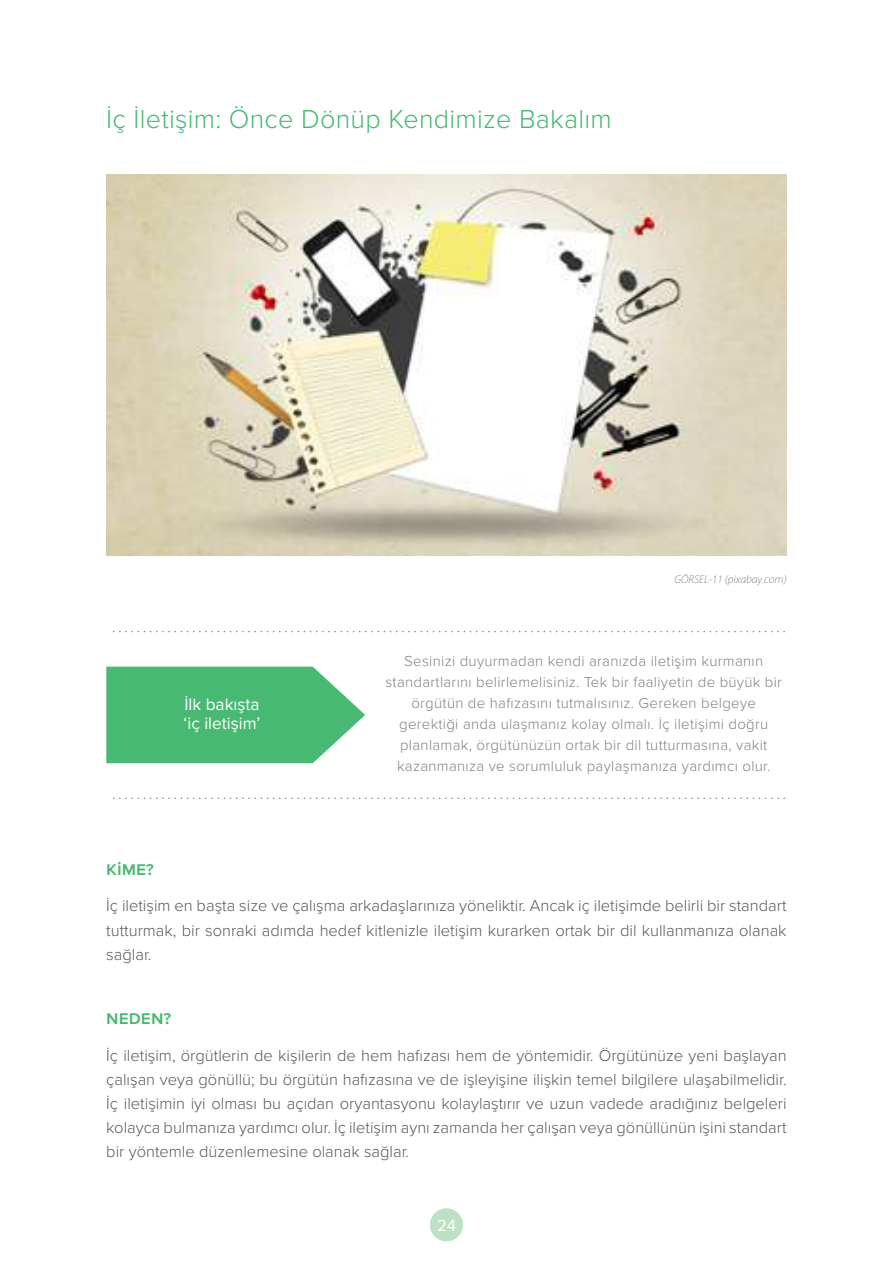
<style>
.page{position:relative;width:893px;height:1263px;background:#fff}
.page>*{position:absolute;margin:0;border:0;box-sizing:border-box;transform-origin:0 0}
.t1{font:300 27px "Proxima Nova";letter-spacing:.01em;color:#47b972}
.t2{font:600 19.5px "Proxima Nova";color:#47b972}
.t3{font:17.25px/18.8px "Proxima Nova";color:#fff}
.t4{font:300 16.5px/24px "Proxima Nova";color:#58595b;text-align:justify}
.t5{font:16.5px "Proxima Nova";color:#fff}
.t6{font:300 15px/21px "Proxima Nova";letter-spacing:.02em;color:#808285;text-align:center}
.t7{font:italic 300 11.4px "Myriad Pro";color:#808285}
</style>
<div class="page">
<div style="left:430px;top:1208px;width:33px;height:33px;background:#bee1c5;border-radius:50%"></div>
<img style="left:106px;top:174px;width:681px;height:381px">
<svg style="left:113px;top:797px;width:671px;height:2px"></svg>
<svg style="left:113px;top:631px;width:671px;height:1px"></svg>
<svg style="left:106px;top:667px;width:259px;height:96px;background:#59c080"></svg>
<h1 class="t1" style="left:106px;top:98px;width:507px">İç İletişim: Önce Dönüp Kendimize Bakalım</h1>
<p class="t7" style="left:674px;top:572px;width:114px">GÖRSEL-11 (pixabay.com)</p>
<p class="t3" style="left:183px;top:694px;width:78px">İlk bakışta ‘iç iletişim’</p>
<p class="t6" style="left:385px;top:650px;width:398px">Sesinizi duyurmadan kendi aranızda iletişim kurmanın standartlarını belirlemelisiniz. Tek bir faaliyetin de büyük bir örgütün de hafızasını tutmalısınız. Gereken belgeye gerektiği anda ulaşmanız kolay olmalı. İç iletişimi doğru planlamak, örgütünüzün ortak bir dil tutturmasına, vakit kazanmanıza ve sorumluluk paylaşmanıza yardımcı olur.</p>
<p class="t2" style="left:106px;top:857px;width:49px">Kime?</p>
<p class="t4" style="left:106px;top:893px;width:682px">İç iletişim en başta size ve çalışma arkadaşlarınıza yöneliktir. Ancak iç iletişimde belirli bir standart tutturmak, bir sonraki adımda hedef kitlenizle iletişim kurarken ortak bir dil kullanmanıza olanak sağlar.</p>
<p class="t2" style="left:106px;top:1006px;width:66px">Neden?</p>
<p class="t4" style="left:106px;top:1042px;width:682px">İç iletişim, örgütlerin de kişilerin de hem hafızası hem de yöntemidir. Örgütünüze yeni başlayan çalışan veya gönüllü; bu örgütün hafızasına ve de işleyişine ilişkin temel bilgilere ulaşabilmelidir.<br>İç iletişimin iyi olması bu açıdan oryantasyonu kolaylaştırır ve uzun vadede aradığınız belgeleri kolayca bulmanıza yardımcı olur. İç iletişim aynı zamanda her çalışan veya gönüllünün işini standart bir yöntemle düzenlemesine olanak sağlar.</p>
<p class="t5" style="left:437px;top:1213px;width:20px">24</p>
</div>
